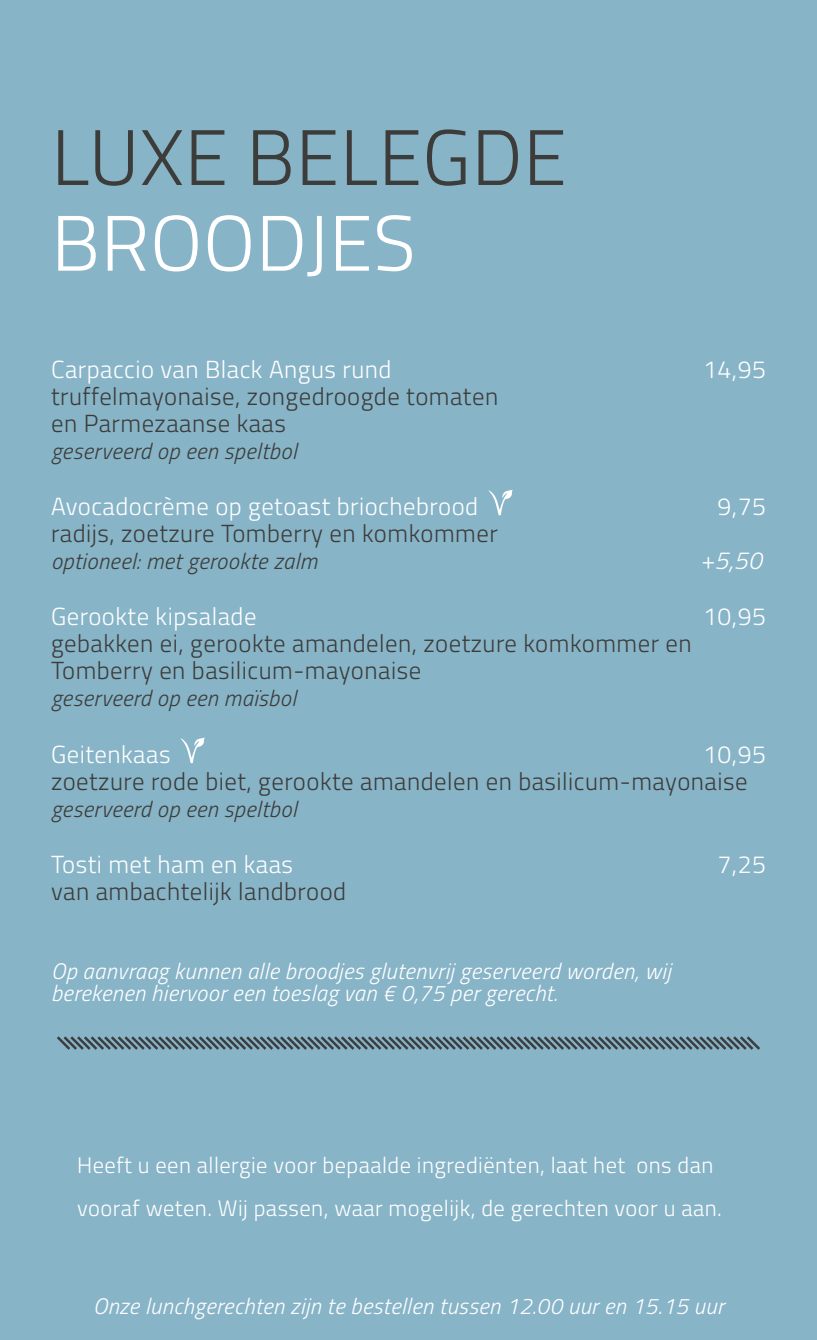
<style>
.page{position:relative;width:817px;height:1340px;background:#fff}
.page>*{position:absolute;margin:0;border:0;box-sizing:border-box;transform-origin:0 0}
.t1{font:300 78.75px "Titillium Web";letter-spacing:.01em;color:#3c3d3a}
.t2{font:300 78.75px "Titillium Web";letter-spacing:.01em;color:#fff}
.t3{font:300 24.75px/27px "Titillium Web";letter-spacing:.02em;color:#3c3d3a}
.t4{font:300 24.75px "Titillium Web";letter-spacing:.02em;color:#fff}
.t5{font:italic 300 24.75px "Titillium Web";color:#fff}
.t6{font:italic 300 22.5px/22.5px "Titillium Web";letter-spacing:.02em;color:#fff}
.t7{font:300 22.5px/42.8px "Titillium Web";letter-spacing:.02em;color:#fff}
.t8{font:italic 300 22.5px "Titillium Web";letter-spacing:.02em;color:#3c3d3a}
</style>
<div class="page">
<div style="left:0;top:0;width:816px;height:1339px;background:#88b4c8"></div>
<svg style="left:180px;top:737px;width:24px;height:26px"></svg>
<svg style="left:488px;top:490px;width:24px;height:25px"></svg>
<svg style="left:57px;top:1036px;width:703px;height:14px"></svg>
<h1 class="t1" style="left:51px;top:100px;width:517px">LUXE BELEGDE</h1>
<h1 class="t2" style="left:51px;top:186px;width:366px">BROODJES</h1>
<p class="t4" style="left:51px;top:351px;width:342px">Carpaccio van Black Angus rund</p>
<p class="t4" style="left:703px;top:351px;width:64px">14,95</p>
<p class="t3" style="left:51px;top:381px;width:448px">truffelmayonaise, zongedroogde tomaten en Parmezaanse kaas</p>
<p class="t8" style="left:51px;top:434px;width:247px">geserveerd op een speltbol</p>
<p class="t4" style="left:51px;top:488px;width:428px">Avocadocrème op getoast briochebrood</p>
<p class="t4" style="left:717px;top:488px;width:50px">9,75</p>
<p class="t3" style="left:51px;top:518px;width:448px">radijs, zoetzure Tomberry en komkommer</p>
<p class="t8" style="left:51px;top:545px;width:268px">optioneel: met gerookte zalm</p>
<p class="t5" style="left:700px;top:542px;width:63px">+5,50</p>
<p class="t4" style="left:51px;top:598px;width:207px">Gerookte kipsalade</p>
<p class="t4" style="left:703px;top:598px;width:64px">10,95</p>
<p class="t3" style="left:51px;top:629px;width:642px">gebakken ei, gerookte amandelen, zoetzure komkommer en<br>Tomberry en basilicum-mayonaise</p>
<p class="t8" style="left:51px;top:682px;width:246px">geserveerd op een maïsbol</p>
<p class="t4" style="left:51px;top:736px;width:121px">Geitenkaas</p>
<p class="t4" style="left:703px;top:736px;width:64px">10,95</p>
<p class="t3" style="left:51px;top:766px;width:697px">zoetzure rode biet, gerookte amandelen en basilicum-mayonaise</p>
<p class="t8" style="left:51px;top:792px;width:247px">geserveerd op een speltbol</p>
<p class="t4" style="left:51px;top:846px;width:243px">Tosti met ham en kaas</p>
<p class="t4" style="left:717px;top:846px;width:50px">7,25</p>
<p class="t3" style="left:51px;top:876px;width:296px">van ambachtelijk landbrood</p>
<p class="t6" style="left:51px;top:958px;width:621px">Op aanvraag kunnen alle broodjes glutenvrij geserveerd worden, wij berekenen hiervoor een toeslag van € 0,75 per gerecht.</p>
<p class="t7" style="left:77px;top:1142px;width:646px">Heeft u een allergie voor bepaalde ingrediënten, laat het ons dan vooraf weten. Wij passen, waar mogelijk, de gerechten voor u aan.</p>
<p class="t6" style="left:93px;top:1294px;width:632px">Onze lunchgerechten zijn te bestellen tussen 12.00 uur en 15.15 uur</p>
</div>
